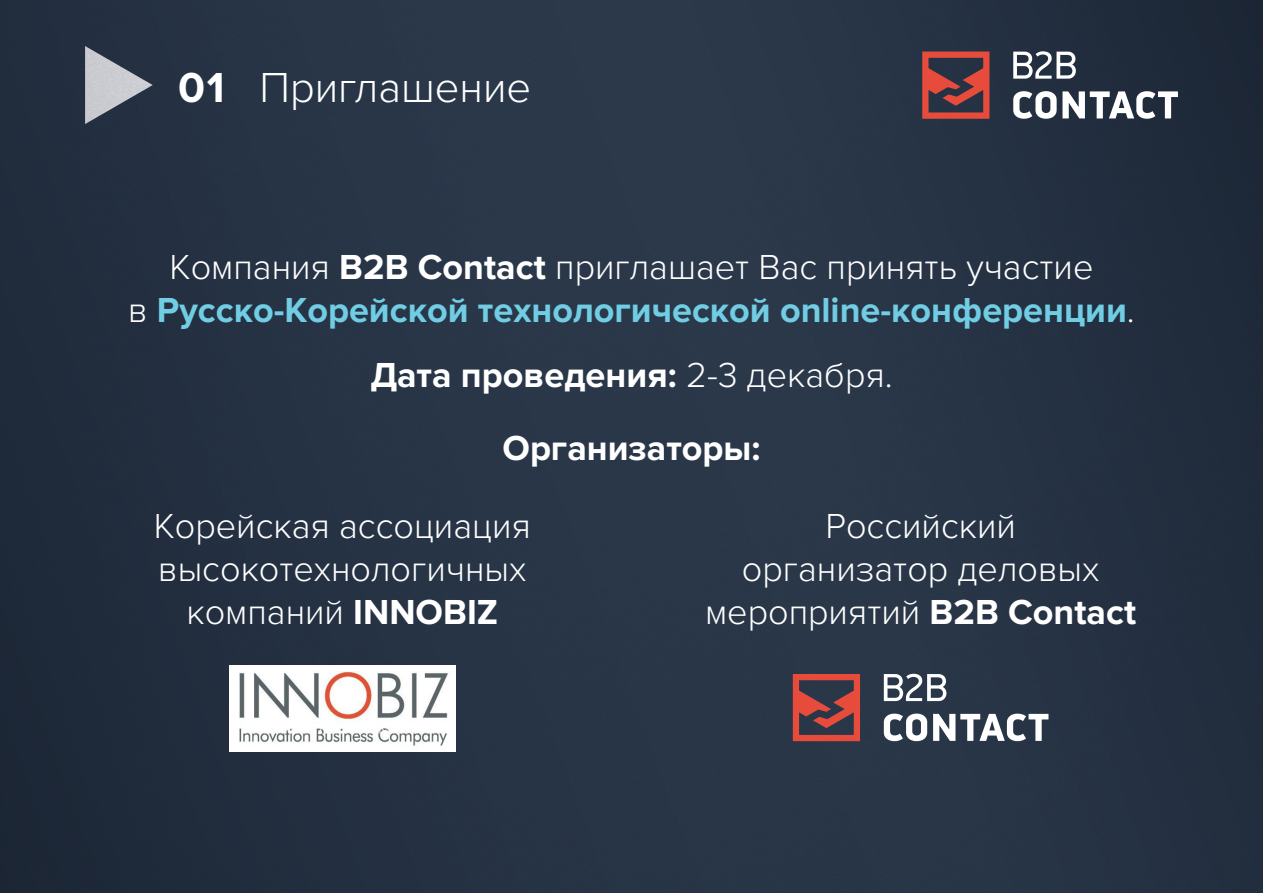
<style>
.page{position:relative;width:1263px;height:893px;background:#fff}
.page>*{position:absolute;margin:0;border:0;box-sizing:border-box;transform-origin:0 0}
.t1{font:300 43.5px "Proxima Nova";color:#fff}
.t2{font:300 36px/43.2px "Proxima Nova";color:#fff;text-align:center}
.t3{font:700 36px/43.2px "Proxima Nova";color:#70cde3;text-align:center}
.t4{font:700 36px "Proxima Nova";color:#fff}
.s1{font-weight:700}
.s2{font-weight:300;color:#fff}
.s3{color:#fff}
.s4{font-weight:300}
</style>
<div class="page">
<img style="left:0;top:0;width:1262px;height:893px">
<svg style="left:793px;top:674px;width:67px;height:67px;background:#8f4141"></svg>
<svg style="left:884px;top:674px;width:62px;height:27px"></svg>
<svg style="left:884px;top:714px;width:43px;height:27px"></svg>
<svg style="left:933px;top:714px;width:115px;height:27px"></svg>
<img style="left:229px;top:665px;width:226px;height:86px">
<svg style="left:922px;top:52px;width:67px;height:67px;background:#8b3f3f"></svg>
<svg style="left:1013px;top:51px;width:63px;height:28px"></svg>
<svg style="left:1013px;top:91px;width:165px;height:28px"></svg>
<hr style="left:1262px;top:0;width:1px;height:893px;background:#1f2a3a">
<p class="t1" style="left:178px;top:63px;width:354px"><span class="s1">01</span> Приглашение</p>
<p class="t3" style="left:128px;top:246px;width:1008px"><span class="s2">Компания</span> <span class="s3">B2B Contact</span> <span class="s2">приглашает Вас принять участие<br>в</span> Русско-Корейской технологической online-конференции<span class="s2">.</span></p>
<p class="t4" style="left:370px;top:354px;width:524px">Дата проведения: <span class="s4">2-3 декабря.</span></p>
<p class="t4" style="left:502px;top:427px;width:260px">Организаторы:</p>
<p class="t2" style="left:154px;top:505px;width:378px">Корейская ассоциация высокотехнологичных компаний <span class="s1">INNOBIZ</span></p>
<p class="t2" style="left:705px;top:505px;width:433px">Российский<br>организатор деловых мероприятий <span class="s1">B2B Contact</span></p>
</div>
